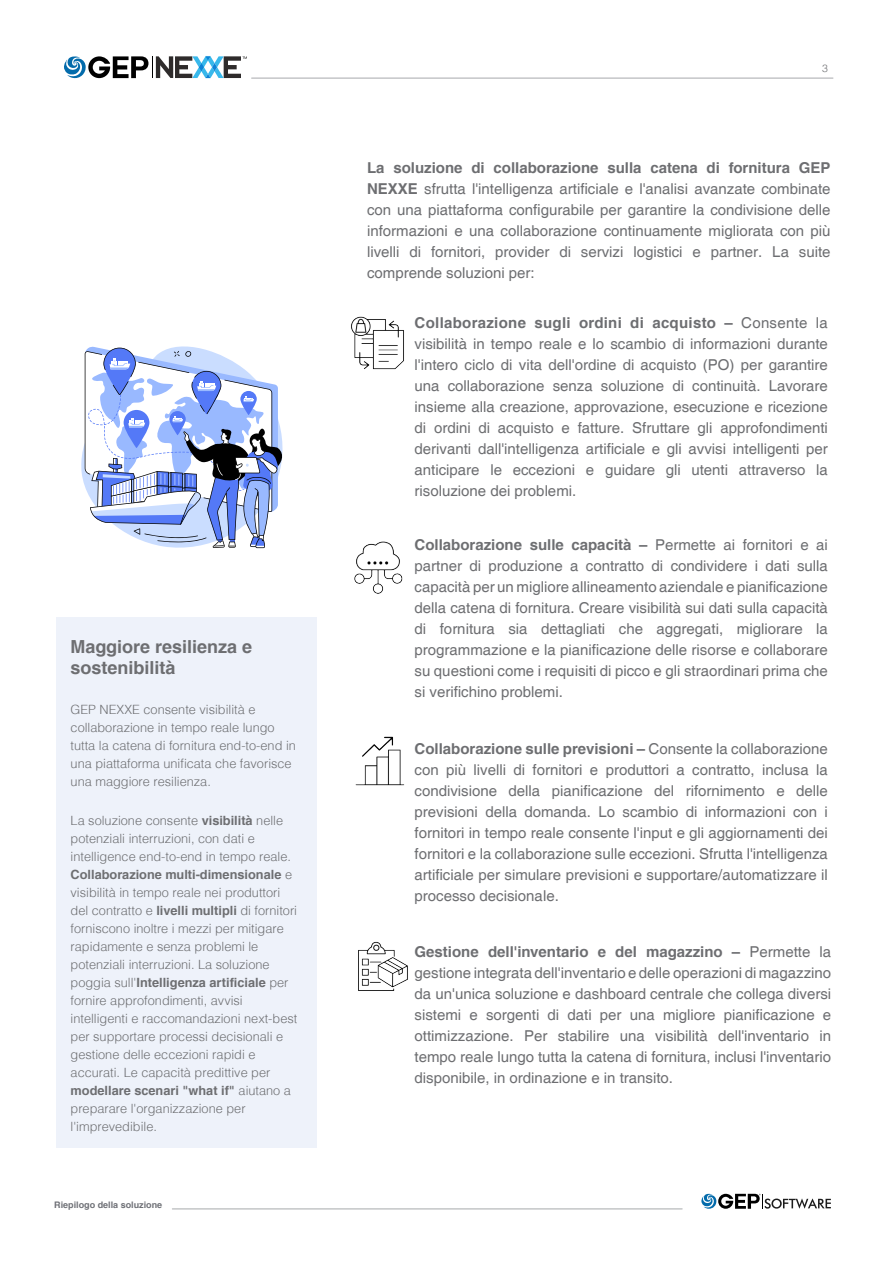
<style>
.page{position:relative;width:893px;height:1263px;background:#fff}
.page>*{position:absolute;margin:0;border:0;box-sizing:border-box;transform-origin:0 0}
.框标{font:700 18px/21px "Helvetica";color:#6d6e71}
.正文2{font:15px/21px "Helvetica";color:#6d6e71;text-align:justify}
.框正文{font:300 12.75px/18px "Helvetica";color:#6d6e71}
.t1{font:300 10.5px "Helvetica";color:#6d6e71}
.t2{font:700 9px "Helvetica";color:#6e7076}
.s1{font-weight:700}
</style>
<div class="page">
<hr style="left:252px;top:78px;width:581px;height:1px;background:#a7a9ac">
<hr style="left:172px;top:1209px;width:510px;height:1px;background:#a7a9ac">
<svg style="left:64px;top:56px;width:183px;height:22px"></svg>
<svg style="left:701px;top:1194px;width:130px;height:15px"></svg>
<div style="left:56px;top:618px;width:261px;height:530px;background:#eef2fa"></div>
<svg style="left:81px;top:346px;width:202px;height:203px"></svg>
<img style="left:351px;top:316px;width:53px;height:54px">
<img style="left:354px;top:541px;width:49px;height:53px">
<img style="left:355px;top:736px;width:50px;height:50px">
<img style="left:358px;top:941px;width:50px;height:50px">
<p class="框标" style="left:71px;top:636px;width:183px">Maggiore resilienza e sostenibilità</p>
<p class="框正文" style="left:71px;top:701px;width:227px">GEP NEXXE consente visibilità e collaborazione in tempo reale lungo tutta la catena di fornitura end-to-end in una piattaforma unificata che favorisce una maggiore resilienza.</p>
<p class="框正文" style="left:71px;top:813px;width:228px">La soluzione consente <span class="s1">visibilità</span> nelle potenziali interruzioni, con dati e intelligence end-to-end in tempo reale.<br><span class="s1">Collaborazione multi-dimensionale</span> e visibilità in tempo reale nei produttori del contratto e <span class="s1">livelli multipli</span> di fornitori forniscono inoltre i mezzi per mitigare rapidamente e senza problemi le potenziali interruzioni. La soluzione poggia sull'<span class="s1">Intelligenza artificiale</span> per fornire approfondimenti, avvisi intelligenti e raccomandazioni next-best per supportare processi decisionali e gestione delle eccezioni rapidi e accurati. Le capacità predittive per <span class="s1">modellare scenari "what if"</span> aiutano a preparare l'organizzazione per l'imprevedibile.</p>
<p class="t2" style="left:54px;top:1199px;width:110px">Riepilogo della soluzione</p>
<p class="t1" style="left:822px;top:64px;width:7px">3</p>
<p class="正文2" style="left:367px;top:158px;width:465px"><span class="s1">La soluzione di collaborazione sulla catena di fornitura GEP NEXXE</span> sfrutta l'intelligenza artificiale e l'analisi avanzate combinate con una piattaforma configurabile per garantire la condivisione delle informazioni e una collaborazione continuamente migliorata con più livelli di fornitori, provider di servizi logistici e partner. La suite comprende soluzioni per:</p>
<p class="正文2" style="left:415px;top:313px;width:415px"><span class="s1">Collaborazione sugli ordini di acquisto –</span> Consente la visibilità in tempo reale e lo scambio di informazioni durante l'intero ciclo di vita dell'ordine di acquisto (PO) per garantire una collaborazione senza soluzione di continuità. Lavorare insieme alla creazione, approvazione, esecuzione e ricezione di ordini di acquisto e fatture. Sfruttare gli approfondimenti derivanti dall'intelligenza artificiale e gli avvisi intelligenti per anticipare le eccezioni e guidare gli utenti attraverso la risoluzione dei problemi.</p>
<p class="正文2" style="left:415px;top:534px;width:415px"><span class="s1">Collaborazione sulle capacità –</span> Permette ai fornitori e ai partner di produzione a contratto di condividere i dati sulla capacità per un migliore allineamento aziendale e pianificazione della catena di fornitura. Creare visibilità sui dati sulla capacità di fornitura sia dettagliati che aggregati, migliorare la programmazione e la pianificazione delle risorse e collaborare su questioni come i requisiti di picco e gli straordinari prima che si verifichino problemi.</p>
<p class="正文2" style="left:415px;top:739px;width:415px"><span class="s1">Collaborazione sulle previsioni –</span> Consente la collaborazione con più livelli di fornitori e produttori a contratto, inclusa la condivisione della pianificazione del rifornimento e delle previsioni della domanda. Lo scambio di informazioni con i fornitori in tempo reale consente l'input e gli aggiornamenti dei fornitori e la collaborazione sulle eccezioni. Sfrutta l'intelligenza artificiale per simulare previsioni e supportare/automatizzare il processo decisionale.</p>
<p class="正文2" style="left:415px;top:942px;width:418px"><span class="s1">Gestione dell'inventario e del magazzino –</span> Permette la gestione integrata dell'inventario e delle operazioni di magazzino da un'unica soluzione e dashboard centrale che collega diversi sistemi e sorgenti di dati per una migliore pianificazione e ottimizzazione. Per stabilire una visibilità dell'inventario in tempo reale lungo tutta la catena di fornitura, inclusi l'inventario disponibile, in ordinazione e in transito.</p>
</div>
